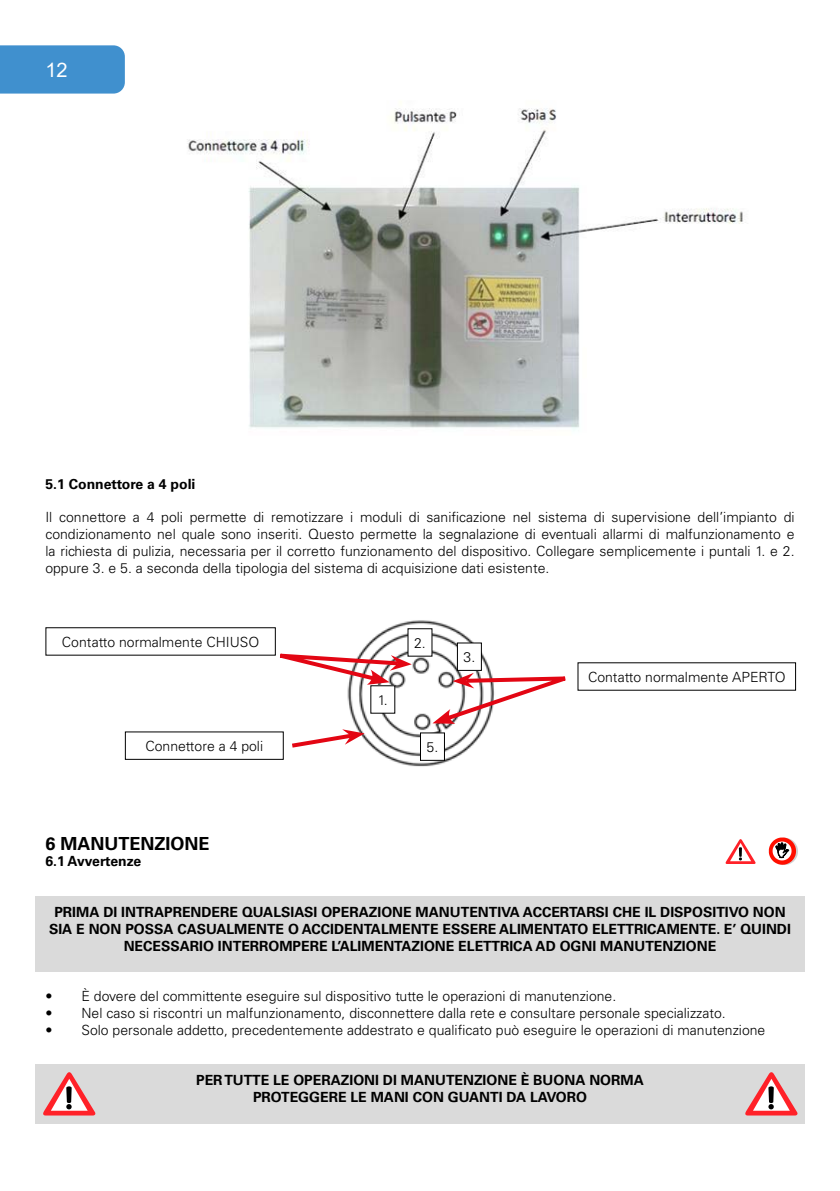
<style>
.page{position:relative;width:840px;height:1191px;background:#fff}
.page>*{position:absolute;margin:0;border:0;box-sizing:border-box;transform-origin:0 0}
.t1{font:20px "Arial";color:#fff}
.t2{font:700 18px "Univers LT Std";color:#000}
.t3{font:300 14px/16.8px "Univers LT Std";color:#000;text-align:justify}
.t4{font:700 14px/16.8px "Univers LT Std";color:#000;text-align:center}
.t5{font:700 14px "Univers LT Std";letter-spacing:-.02em;color:#000}
</style>
<div class="page">
<div style="left:0;top:45px;width:125px;height:49px;background:#4090ce"></div>
<img style="left:187px;top:108px;width:556px;height:321px">
<img style="left:347px;top:620px;width:144px;height:147px">
<div style="left:370px;top:686px;width:24px;height:27px;background:#fff"></div>
<div style="left:125px;top:731px;width:158px;height:29px;border:1px solid #000"></div>
<div style="left:457px;top:643px;width:24px;height:27px;background:#fff"></div>
<div style="left:456px;top:642px;width:25px;height:29px;border:1px solid #000"></div>
<div style="left:408px;top:629px;width:24px;height:27px;background:#fff"></div>
<div style="left:420px;top:733px;width:24px;height:27px;background:#fff"></div>
<div style="left:420px;top:732px;width:24px;height:29px;border:1px solid #000"></div>
<svg style="left:432px;top:673px;width:158px;height:51px"></svg>
<svg style="left:234px;top:648px;width:177px;height:37px"></svg>
<svg style="left:292px;top:729px;width:72px;height:21px"></svg>
<div style="left:35px;top:896px;width:769px;height:75px;background:#dadada"></div>
<div style="left:35px;top:1064px;width:769px;height:59px;background:#dadada"></div>
<svg style="left:725px;top:839px;width:30px;height:25px"></svg>
<svg style="left:43px;top:1072px;width:52px;height:43px"></svg>
<svg style="left:745px;top:1072px;width:52px;height:43px"></svg>
<svg style="left:768px;top:837px;width:29px;height:28px"></svg>
<h1 class="t1" style="left:45px;top:56px;width:24px">12</h1>
<p class="t4" style="left:45px;top:475px;width:151px">5.1 Connettore a 4 poli</p>
<p class="t3" style="left:45px;top:509px;width:750px">Il connettore a 4 poli permette di remotizzare i moduli di sanificazione nel sistema di supervisione dell’impianto di condizionamento nel quale sono inseriti. Questo permette la segnalazione di eventuali allarmi di malfunzionamento e la richiesta di pulizia, necessaria per il corretto funzionamento del dispositivo. Collegare semplicemente i puntali 1. e 2. oppure 3. e 5. a seconda della tipologia del sistema di acquisizione dati esistente.</p>
<p class="t3" style="left:62px;top:633px;width:199px">Contatto normalmente CHIUSO</p>
<p class="t3" style="left:145px;top:737px;width:119px">Connettore a 4 poli</p>
<p class="t3" style="left:378px;top:691px;width:11px">1.</p>
<p class="t3" style="left:414px;top:634px;width:13px">2.</p>
<p class="t3" style="left:463px;top:648px;width:13px">3.</p>
<p class="t3" style="left:426px;top:738px;width:13px">5.</p>
<p class="t3" style="left:587px;top:668px;width:199px">Contatto normalmente APERTO</p>
<p class="t2" style="left:45px;top:832px;width:166px">6 MANUTENZIONE</p>
<p class="t5" style="left:45px;top:853px;width:97px">6.1 Avvertenze</p>
<p class="t4" style="left:49px;top:903px;width:743px">PRIMA DI INTRAPRENDERE QUALSIASI OPERAZIONE MANUTENTIVA ACCERTARSI CHE IL DISPOSITIVO NON<br>SIA E NON POSSA CASUALMENTE O ACCIDENTALMENTE ESSERE ALIMENTATO ELETTRICAMENTE. E’ QUINDI<br>NECESSARIO INTERROMPERE L’ALIMENTAZIONE ELETTRICA AD OGNI MANUTENZIONE</p>
<p class="t3" style="left:45px;top:987px;width:572px">• È dovere del committente eseguire sul dispositivo tutte le operazioni di manutenzione.</p>
<p class="t3" style="left:45px;top:1004px;width:681px">• Nel caso si riscontri un malfunzionamento, disconnettere dalla rete e consultare personale specializzato.</p>
<p class="t3" style="left:45px;top:1021px;width:721px">• Solo personale addetto, precedentemente addestrato e qualificato può eseguire le operazioni di manutenzione</p>
<p class="t4" style="left:196px;top:1071px;width:449px">PER TUTTE LE OPERAZIONI DI MANUTENZIONE È BUONA NORMA<br>PROTEGGERE LE MANI CON GUANTI DA LAVORO</p>
</div>
